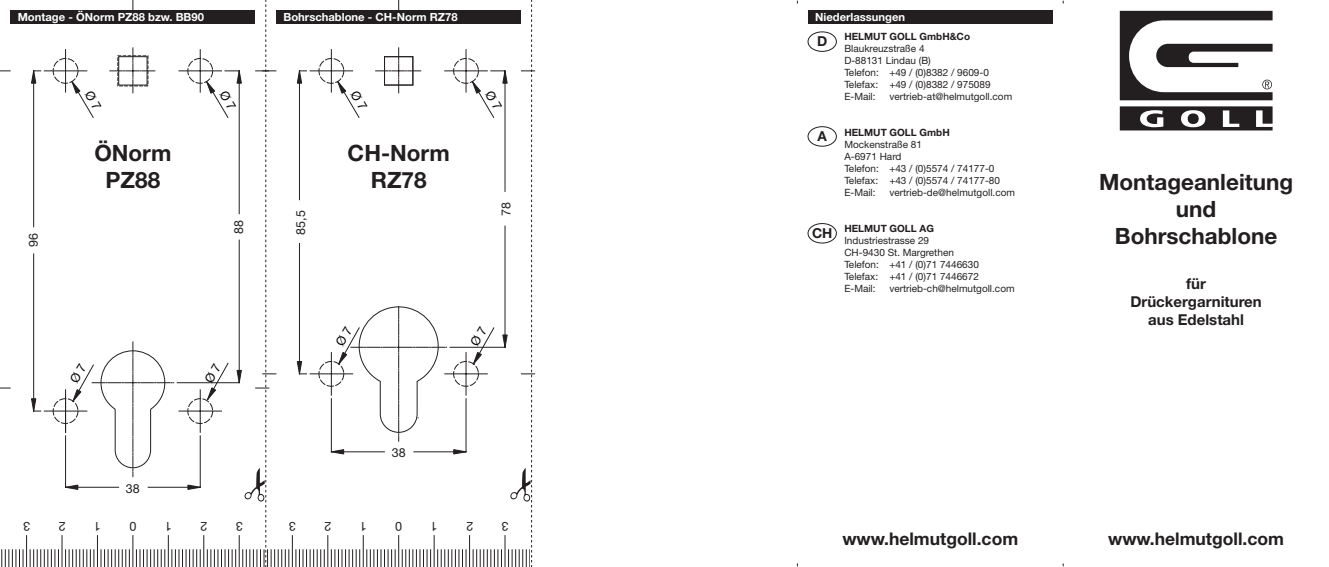
<style>
.page{position:relative;width:1329px;height:567px;background:#fff}
.page>*{position:absolute;margin:0;border:0;box-sizing:border-box;transform-origin:0 0}
.t1{font:700 22.5px/27px "Helvetica Neue";color:#231f20;text-align:center}
.t2{font:700 17.5px "Helvetica Neue";color:#231f20}
.t3{font:700 15px "Helvetica Neue";color:#231f20}
.t4{font:700 13.75px "Helvetica Neue";color:#231f20}
.t5{font:12.5px "Helvetica Neue";color:#231f20}
.t6{font:700 11.25px "Helvetica Neue";color:#fff}
.t7{font:10px "Helvetica Neue";color:#231f20}
.t8{font:700 10px "Helvetica Neue";color:#231f20}
</style>
<div class="page">
<hr style="left:26px;top:535px;width:1px;height:32px;background:#231f20">
<svg style="left:2px;top:549px;width:22px;height:18px"></svg>
<hr style="left:292px;top:535px;width:1px;height:32px;background:#231f20">
<div style="left:808px;top:11px;width:244px;height:13px;background:#231f20"></div>
<div style="left:11px;top:11px;width:244px;height:13px;background:#231f20"></div>
<div style="left:276px;top:11px;width:245px;height:13px;background:#231f20"></div>
<svg style="left:1120px;top:106px;width:152px;height:24px"></svg>
<svg style="left:1120px;top:11px;width:152px;height:89px"></svg>
<div style="left:808px;top:32px;width:29px;height:20px;border:1px solid #231f20;border-radius:50%"></div>
<div style="left:808px;top:126px;width:29px;height:20px;border:1px solid #231f20;border-radius:50%"></div>
<div style="left:808px;top:223px;width:29px;height:20px;border:1px solid #231f20;border-radius:50%"></div>
<svg style="left:30px;top:0;width:260px;height:567px"></svg>
<svg style="left:296px;top:0;width:239px;height:567px"></svg>
<p class="t6" style="left:18px;top:10px;width:188px">Montage - ÖNorm PZ88 bzw. BB90</p>
<p class="t6" style="left:283px;top:10px;width:176px">Bohrschablone - CH-Norm RZ78</p>
<p class="t6" style="left:815px;top:10px;width:92px">Niederlassungen</p>
<p class="t5" style="left:26px;top:247px;width:15px;rotate:-90deg">96</p>
<p class="t1" style="left:94px;top:139px;width:79px">ÖNorm<br>PZ88</p>
<p class="t5" style="left:231px;top:234px;width:15px;rotate:-90deg">88</p>
<p class="t5" style="left:293px;top:235px;width:26px;rotate:-90deg">85,5</p>
<p class="t1" style="left:348px;top:139px;width:104px">CH-Norm<br>RZ78</p>
<p class="t5" style="left:499px;top:216px;width:15px;rotate:-90deg">78</p>
<p class="t5" style="left:126px;top:481px;width:15px">38</p>
<p class="t5" style="left:392px;top:445px;width:15px">38</p>
<p class="t4" style="left:817px;top:33px;width:12px">D</p>
<p class="t4" style="left:817px;top:128px;width:11px">A</p>
<p class="t4" style="left:812px;top:225px;width:22px">CH</p>
<p class="t8" style="left:844px;top:30px;width:127px">HELMUT GOLL GmbH&amp;Co</p>
<p class="t7" style="left:844px;top:42px;width:82px">Blaukreuzstraße 4</p>
<p class="t7" style="left:844px;top:54px;width:88px">D-88131 Lindau (B)</p>
<p class="t7" style="left:844px;top:66px;width:146px">Telefon: +49 / (0)8382 / 9609-0</p>
<p class="t7" style="left:844px;top:78px;width:148px">Telefax: +49 / (0)8382 / 975089</p>
<p class="t7" style="left:844px;top:90px;width:33px">E-Mail:</p>
<p class="t7" style="left:889px;top:90px;width:124px">vertrieb-at@helmutgoll.com</p>
<p class="t8" style="left:844px;top:126px;width:107px">HELMUT GOLL GmbH</p>
<p class="t7" style="left:844px;top:138px;width:79px">Mockenstraße 81</p>
<p class="t7" style="left:844px;top:150px;width:59px">A-6971 Hard</p>
<p class="t7" style="left:844px;top:162px;width:152px">Telefon: +43 / (0)5574 / 74177-0</p>
<p class="t7" style="left:844px;top:174px;width:157px">Telefax: +43 / (0)5574 / 74177-80</p>
<p class="t7" style="left:844px;top:186px;width:33px">E-Mail:</p>
<p class="t7" style="left:889px;top:186px;width:127px">vertrieb-de@helmutgoll.com</p>
<p class="t8" style="left:844px;top:222px;width:91px">HELMUT GOLL AG</p>
<p class="t7" style="left:844px;top:234px;width:86px">Industriestrasse 29</p>
<p class="t7" style="left:844px;top:246px;width:111px">CH-9430 St. Margrethen</p>
<p class="t7" style="left:844px;top:258px;width:136px">Telefon: +41 / (0)71 7446630</p>
<p class="t7" style="left:844px;top:270px;width:136px">Telefax: +41 / (0)71 7446672</p>
<p class="t7" style="left:844px;top:282px;width:33px">E-Mail:</p>
<p class="t7" style="left:889px;top:282px;width:127px">vertrieb-ch@helmutgoll.com</p>
<p class="t1" style="left:1099px;top:168px;width:196px">Montageanleitung</p>
<p class="t1" style="left:1176px;top:195px;width:42px">und</p>
<p class="t1" style="left:1115px;top:222px;width:164px">Bohrschablone</p>
<p class="t3" style="left:1186px;top:274px;width:21px">für</p>
<p class="t3" style="left:1130px;top:292px;width:133px">Drückergarnituren</p>
<p class="t3" style="left:1148px;top:310px;width:97px">aus Edelstahl</p>
<p class="t5" style="left:30px;top:534px;width:8px;rotate:-180deg">3</p>
<p class="t5" style="left:136px;top:534px;width:8px;rotate:-180deg">0</p>
<p class="t5" style="left:172px;top:534px;width:8px;rotate:-180deg">1</p>
<p class="t5" style="left:207px;top:534px;width:8px;rotate:-180deg">2</p>
<p class="t5" style="left:243px;top:534px;width:8px;rotate:-180deg">3</p>
<p class="t5" style="left:65px;top:534px;width:8px;rotate:-180deg">2</p>
<p class="t5" style="left:101px;top:534px;width:8px;rotate:-180deg">1</p>
<p class="t5" style="left:296px;top:534px;width:8px;rotate:-180deg">3</p>
<p class="t5" style="left:402px;top:534px;width:8px;rotate:-180deg">0</p>
<p class="t5" style="left:438px;top:534px;width:8px;rotate:-180deg">1</p>
<p class="t5" style="left:473px;top:534px;width:8px;rotate:-180deg">2</p>
<p class="t5" style="left:508px;top:534px;width:8px;rotate:-180deg">3</p>
<p class="t5" style="left:331px;top:534px;width:8px;rotate:-180deg">2</p>
<p class="t5" style="left:367px;top:534px;width:8px;rotate:-180deg">1</p>
<p class="t2" style="left:842px;top:528px;width:177px">www.helmutgoll.com</p>
<p class="t2" style="left:1108px;top:528px;width:177px">www.helmutgoll.com</p>
</div>
